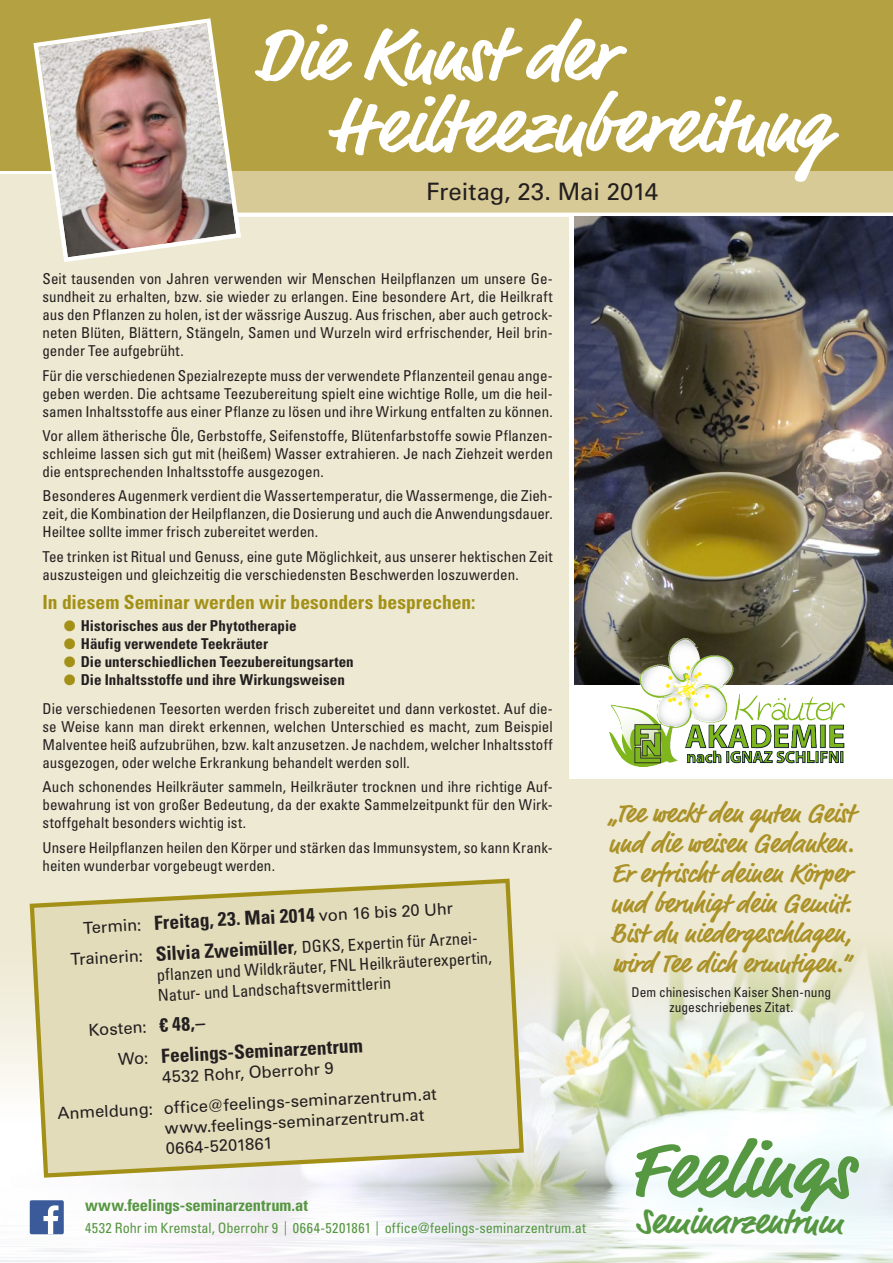
<style>
.page{position:relative;width:893px;height:1263px;background:#fff}
.page>*{position:absolute;margin:0;border:0;box-sizing:border-box;transform-origin:0 0}
.t1{font:700 78px/72px "Market";color:#fff}
.t2{font:700 36px "Market";color:#569741}
.t3{font:700 27px/30px "Market";color:#ab9228;text-align:justify}
.t4{font:24px "Univers";letter-spacing:-.005em;color:#231f20}
.t5{font:700 condensed 19.5px/30.9px "Univers";color:#231f20;text-align:center}
.t6{font:700 condensed 19.5px "Univers";color:#a39016}
.t7{font:16.5px/30.9px "Univers";color:#231f20;text-align:center}
.t8{font:condensed 16.5px/20.2px "Univers";color:#231f20}
.t9{font:700 condensed 16.5px "Univers";letter-spacing:-.005em;color:#569741}
.t10{font:condensed 15px/18px "Univers";color:#231f20;text-align:justify}
.t11{font:700 condensed 15px "Univers";letter-spacing:.005em;color:#231f20}
.t12{font:condensed 14.25px "Univers";color:#569741}
.t13{font:condensed 13.5px/15px "Univers";color:#231f20;text-align:center}
.s1{color:#a39016}
.s2{font-weight:700}
.s3{font-weight:400;font-stretch:normal;font-size:16.5px}
.s4{font-weight:400;font-size:16.5px}
.s5{font-weight:700;font-stretch:condensed;font-size:19.5px}
</style>
<div class="page">
<img style="left:0;top:1037px;width:893px;height:226px">
<svg style="left:635px;top:1138px;width:224px;height:74px"></svg>
<div style="left:0;top:174px;width:893px;height:757px;background:#eee9d2"></div>
<svg style="left:243px;top:170px;width:650px;height:49px;background:#d8cc9d"></svg>
<div style="left:0;top:0;width:893px;height:170px;background:#b4a142"></div>
<svg style="left:526px;top:931px;width:367px;height:106px;background:#e4e5ce"></svg>
<div style="left:0;top:931px;width:128px;height:192px;background:linear-gradient(to bottom,#ece6cd,#fdfdfb)"></div>
<div style="left:570px;top:217px;width:323px;height:561px;background:#fff"></div>
<img style="left:574px;top:217px;width:319px;height:468px">
<div style="left:30px;top:1200px;width:34px;height:34px;background:#3b5a9a;border-radius:2px"></div>
<svg style="left:44px;top:1205px;width:14px;height:29px"></svg>
<img style="left:31px;top:18px;width:212px;height:244px">
<svg style="left:27px;top:878px;width:499px;height:302px;background:#e1dab8"></svg>
<img style="left:609px;top:638px;width:236px;height:128px">
<h1 class="t1" style="left:330px;top:24px;width:501px;text-indent:-75px">Die Kunst der<br>Heilteezubereitung</h1>
<h3 class="t4" style="left:426px;top:177px;width:233px">Freitag, 23. Mai 2014</h3>
<p class="t10" style="left:43px;top:270px;width:512px">Seit tausenden von Jahren verwenden wir Menschen Heilpflanzen um unsere Ge&shy;sundheit zu erhalten, bzw. sie wieder zu erlangen. Eine besondere Art, die Heilkraft aus den Pflanzen zu holen, ist der wässrige Auszug. Aus frischen, aber auch getrock&shy;neten Blüten, Blättern, Stängeln, Samen und Wurzeln wird erfrischender, Heil brin&shy;gender Tee aufgebrüht.</p>
<p class="t10" style="left:43px;top:366px;width:512px">Für die verschiedenen Spezialrezepte muss der verwendete Pflanzenteil genau ange&shy;geben werden. Die achtsame Teezubereitung spielt eine wichtige Rolle, um die heil&shy;samen Inhaltsstoffe aus einer Pflanze zu lösen und ihre Wirkung entfalten zu können.</p>
<p class="t10" style="left:43px;top:426px;width:512px">Vor allem ätherische Öle, Gerbstoffe, Seifenstoffe, Blütenfarbstoffe sowie Pflanzen&shy;schleime lassen sich gut mit (heißem) Wasser extrahieren. Je nach Ziehzeit werden die entsprechenden Inhaltsstoffe ausgezogen.</p>
<p class="t10" style="left:43px;top:487px;width:512px">Besonderes Augenmerk verdient die Wassertemperatur, die Wassermenge, die Zieh&shy;zeit, die Kombination der Heilpflanzen, die Dosierung und auch die Anwendungsdauer.<br>Heiltee sollte immer frisch zubereitet werden.</p>
<p class="t10" style="left:43px;top:547px;width:512px">Tee trinken ist Ritual und Genuss, eine gute Möglichkeit, aus unserer hektischen Zeit auszusteigen und gleichzeitig die verschiedensten Beschwerden loszuwerden.</p>
<h3 class="t6" style="left:43px;top:590px;width:435px">In diesem Seminar werden wir besonders besprechen:</h3>
<p class="t11" style="left:64px;top:617px;width:234px"><span class="s1">●</span> Historisches aus der Phytotherapie</p>
<p class="t11" style="left:64px;top:635px;width:206px"><span class="s1">●</span> Häufig verwendete Teekräuter</p>
<p class="t11" style="left:64px;top:653px;width:291px"><span class="s1">●</span> Die unterschiedlichen Teezubereitungsarten</p>
<p class="t10" style="left:43px;top:665px;width:512px;line-height:28.7px;text-indent:21px"><span class="s1">●</span> <span class="s2">Die Inhaltsstoffe und ihre Wirkungsweisen<br></span>Die verschiedenen Teesorten werden frisch zubereitet und dann verkostet. Auf die-</p>
<p class="t10" style="left:43px;top:717px;width:512px">se Weise kann man direkt erkennen, welchen Unterschied es macht, zum Beispiel Malventee heiß aufzubrühen, bzw. kalt anzusetzen. Je nachdem, welcher Inhaltsstoff ausgezogen, oder welche Erkrankung behandelt werden soll.</p>
<p class="t10" style="left:43px;top:778px;width:512px">Auch schonendes Heilkräuter sammeln, Heilkräuter trocknen und ihre richtige Auf&shy;bewahrung ist von großer Bedeutung, da der exakte Sammelzeitpunkt für den Wirk&shy;stoffgehalt besonders wichtig ist.</p>
<p class="t10" style="left:43px;top:838px;width:512px">Unsere Heilpflanzen heilen den Körper und stärken das Immunsystem, so kann Krank&shy;heiten wunderbar vorgebeugt werden.</p>
<h3 class="t5" style="left:68px;top:912px;width:412px;rotate:-3deg"><span class="s3">Termin:</span> Freitag, 23. Mai 2014 <span class="s3">von 16 bis 20 Uhr<br>Trainerin:</span> Silvia Zweimüller<span class="s3">,</span> <span class="s4">DGKS, Expertin für Arznei-</span></h3>
<p class="t8" style="left:156px;top:965px;width:337px;rotate:-3deg">pflanzen und Wildkräuter, FNL Heilkräuterexpertin,<br>Natur- und Landschaftsvermittlerin</p>
<p class="t7" style="left:88px;top:1014px;width:118px;rotate:-3deg">Kosten: <span class="s5">€ 48,–</span></p>
<h3 class="t5" style="left:117px;top:1042px;width:246px;rotate:-3deg"><span class="s3">Wo:</span> Feelings-Seminarzentrum</h3>
<p class="t7" style="left:55px;top:1067px;width:381px;rotate:-3deg">4532 Rohr, Oberrohr 9<br>Anmeldung: office@feelings-seminarzentrum.at</p>
<p class="t7" style="left:164px;top:1118px;width:261px;line-height:20.2px;text-align:left;rotate:-3deg">www.feelings-seminarzentrum.at<br>0664-5201861</p>
<p class="t9" style="left:85px;top:1195px;width:224px">www.feelings-seminarzentrum.at</p>
<p class="t12" style="left:85px;top:1219px;width:503px">4532 Rohr im Kremstal, Oberrohr 9 | 0664-5201861 | office@feelings-seminarzentrum.at</p>
<h3 class="t3" style="left:608px;top:800px;width:247px">„Tee weckt den guten Geist und die weisen Gedanken.<br>Er erfrischt deinen Körper und beruhigt dein Gemüt.<br>Bist du niedergeschlagen, wird Tee dich ermutigen.“</h3>
<p class="t13" style="left:632px;top:985px;width:201px">Dem chinesischen Kaiser Shen-nung zugeschriebenes Zitat.</p>
<h2 class="t2" style="left:636px;top:1200px;width:208px">Seminarzentrum</h2>
</div>
